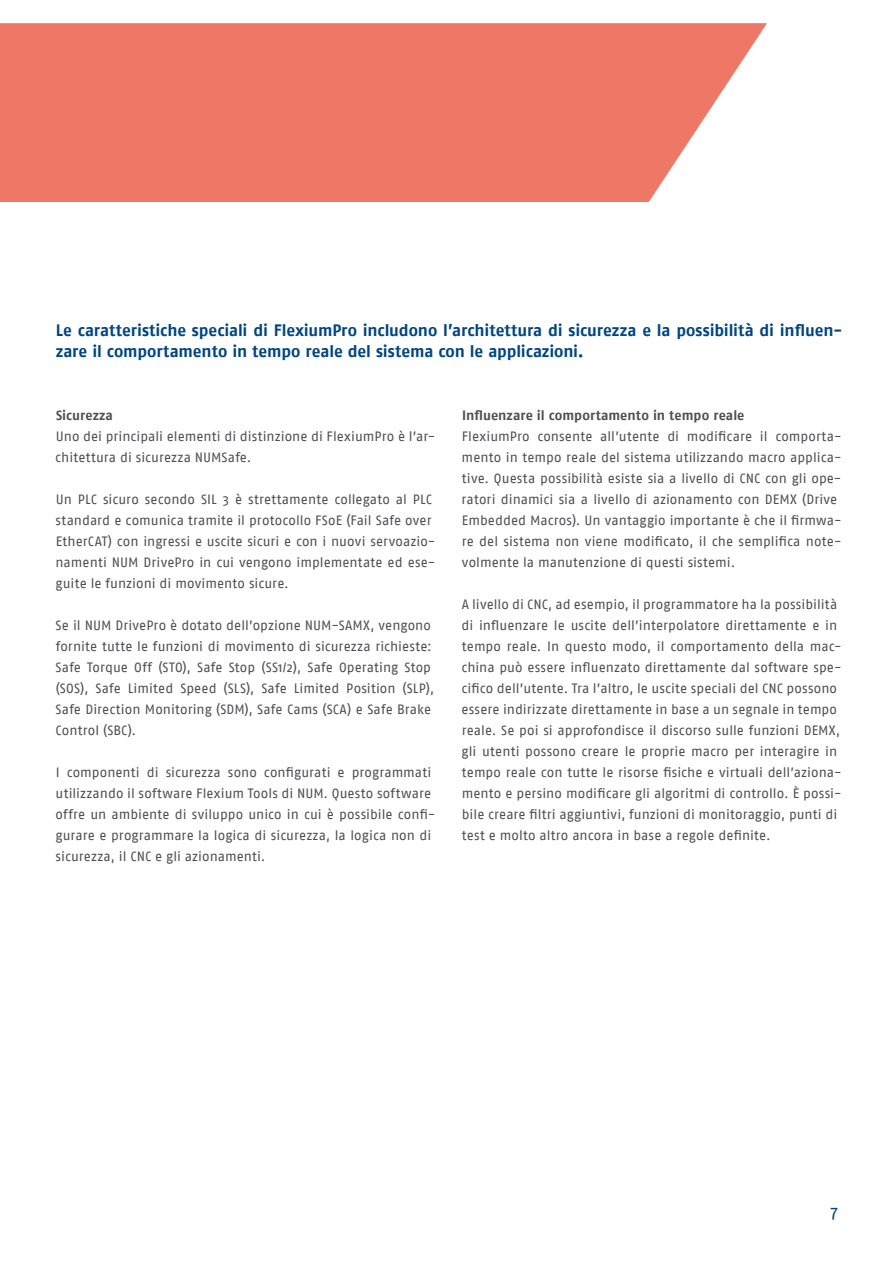
<style>
.page{position:relative;width:893px;height:1263px;background:#fff}
.page>*{position:absolute;margin:0;border:0;box-sizing:border-box;transform-origin:0 0}
.t1{font:18px "Fago No";color:#004682}
.t2{font:700 16.5px/21px "Fago No";letter-spacing:-.005em;color:#004682}
.t3{font:13.5px/21px "Fago No";letter-spacing:.005em;color:#504f53}
.t4{font:700 13.5px "Fago No";color:#504f53}
</style>
<div class="page">
<svg style="left:1px;top:23px;width:766px;height:179px;background:#ef8171"></svg>
<hr style="left:0;top:23px;width:1px;height:179px;background:#e83d24">
<p class="t2" style="left:56px;top:320px;width:788px">Le caratteristiche speciali di FlexiumPro includono l’architettura di sicurezza e la possibilità di influen&shy;zare il comportamento in tempo reale del sistema con le applicazioni.</p>
<p class="t4" style="left:56px;top:407px;width:59px">Sicurezza</p>
<p class="t3" style="left:55px;top:426px;width:382px">Uno dei principali elementi di distinzione di FlexiumPro è l’ar&shy;chitettura di sicurezza NUMSafe.</p>
<p class="t3" style="left:55px;top:489px;width:381px">Un PLC sicuro secondo SIL 3 è strettamente collegato al PLC standard e comunica tramite il protocollo FSoE (Fail Safe over EtherCAT) con ingressi e uscite sicuri e con i nuovi servoazio&shy;namenti NUM DrivePro in cui vengono implementate ed ese&shy;guite le funzioni di movimento sicure.</p>
<p class="t3" style="left:56px;top:615px;width:380px">Se il NUM DrivePro è dotato dell’opzione NUM-SAMX, vengono fornite tutte le funzioni di movimento di sicurezza richieste:<br>Safe Torque Off (STO), Safe Stop (SS1/2), Safe Operating Stop (SOS), Safe Limited Speed (SLS), Safe Limited Position (SLP), Safe Direction Monitoring (SDM), Safe Cams (SCA) e Safe Brake Control (SBC).</p>
<p class="t3" style="left:55px;top:762px;width:381px">I componenti di sicurezza sono configurati e programmati utilizzando il software Flexium Tools di NUM. Questo software offre un ambiente di sviluppo unico in cui è possibile confi&shy;gurare e programmare la logica di sicurezza, la logica non di sicurezza, il CNC e gli azionamenti.</p>
<p class="t4" style="left:462px;top:407px;width:284px">Influenzare il comportamento in tempo reale</p>
<p class="t3" style="left:462px;top:426px;width:381px">FlexiumPro consente all’utente di modificare il comporta&shy;mento in tempo reale del sistema utilizzando macro applica&shy;tive. Questa possibilità esiste sia a livello di CNC con gli ope&shy;ratori dinamici sia a livello di azionamento con DEMX (Drive Embedded Macros). Un vantaggio importante è che il firmwa&shy;re del sistema non viene modificato, il che semplifica note&shy;volmente la manutenzione di questi sistemi.</p>
<p class="t3" style="left:461px;top:594px;width:382px">A livello di CNC, ad esempio, il programmatore ha la possibilità di influenzare le uscite dell’interpolatore direttamente e in tempo reale. In questo modo, il comportamento della mac&shy;china può essere influenzato direttamente dal software spe&shy;cifico dell’utente. Tra l’altro, le uscite speciali del CNC possono essere indirizzate direttamente in base a un segnale in tempo reale. Se poi si approfondisce il discorso sulle funzioni DEMX, gli utenti possono creare le proprie macro per interagire in tempo reale con tutte le risorse fisiche e virtuali dell’aziona&shy;mento e persino modificare gli algoritmi di controllo. È possi&shy;bile creare filtri aggiuntivi, funzioni di monitoraggio, punti di test e molto altro ancora in base a regole definite.</p>
<h1 class="t1" style="left:830px;top:1202px;width:9px">7</h1>
</div>
